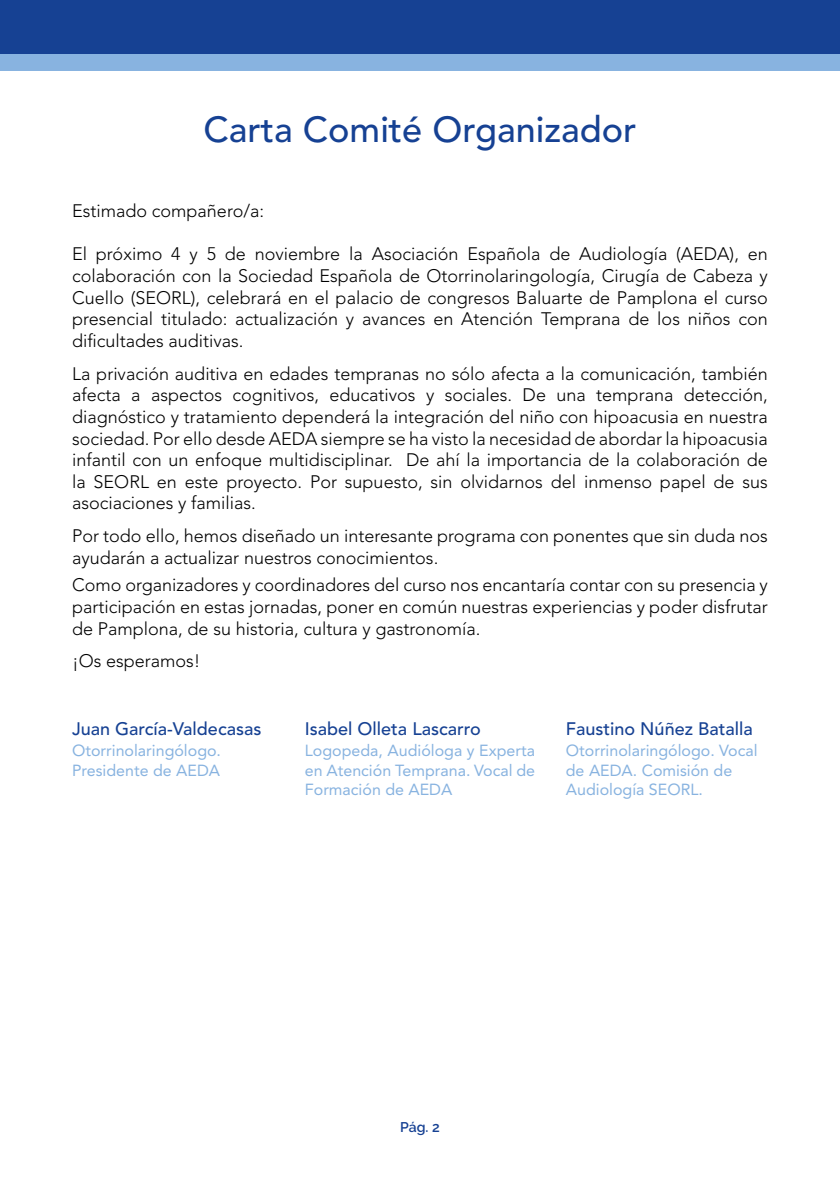
<style>
.page{position:relative;width:840px;height:1191px;background:#fff}
.page>*{position:absolute;margin:0;border:0;box-sizing:border-box;transform-origin:0 0}
.t1{font:500 36px "Avenir LT Std";color:#164193}
.t2{font:300 18px/21.6px "Avenir LT Std";color:#000;text-align:justify}
.t3{font:500 18px "Avenir LT Std";color:#164193}
.t4{font:16px/19.2px "Avenir LT Std";color:#88b3e0}
.t5{font:600 14px "Raleway";color:#164193}
</style>
<div class="page">
<div style="left:0;top:0;width:839px;height:71px;background:#88b3e0"></div>
<div style="left:0;top:0;width:839px;height:53px;background:#164193"></div>
<h1 class="t1" style="left:203px;top:109px;width:434px">Carta Comité Organizador</h1>
<p class="t2" style="left:72px;top:200px;width:193px">Estimado compañero/a:</p>
<p class="t2" style="left:72px;top:243px;width:697px">El próximo 4 y 5 de noviembre la Asociación Española de Audiología (AEDA), en colaboración con la Sociedad Española de Otorrinolaringología, Cirugía de Cabeza y Cuello (SEORL), celebrará en el palacio de congresos Baluarte de Pamplona el curso presencial titulado: actualización y avances en Atención Temprana de los niños con dificultades auditivas.</p>
<p class="t2" style="left:72px;top:363px;width:697px">La privación auditiva en edades tempranas no sólo afecta a la comunicación, también afecta a aspectos cognitivos, educativos y sociales. De una temprana detección, diagnóstico y tratamiento dependerá la integración del niño con hipoacusia en nuestra sociedad. Por ello desde AEDA siempre se ha visto la necesidad de abordar la hipoacusia infantil con un enfoque multidisciplinar. De ahí la importancia de la colaboración de la SEORL en este proyecto. Por supuesto, sin olvidarnos del inmenso papel de sus asociaciones y familias.</p>
<p class="t2" style="left:72px;top:525px;width:697px">Por todo ello, hemos diseñado un interesante programa con ponentes que sin duda nos ayudarán a actualizar nuestros conocimientos.</p>
<p class="t2" style="left:72px;top:574px;width:697px">Como organizadores y coordinadores del curso nos encantaría contar con su presencia y participación en estas jornadas, poner en común nuestras experiencias y poder disfrutar de Pamplona, de su historia, cultura y gastronomía.</p>
<p class="t2" style="left:72px;top:650px;width:130px">¡Os esperamos!</p>
<p class="t3" style="left:72px;top:718px;width:191px">Juan García-Valdecasas</p>
<p class="t3" style="left:305px;top:718px;width:177px">Isabel Olleta Lascarro</p>
<p class="t4" style="left:305px;top:741px;width:231px;text-align:justify">Logopeda, Audióloga y Experta en Atención Temprana. Vocal de Formación de AEDA</p>
<p class="t4" style="left:72px;top:741px;width:150px">Otorrinolaringólogo.<br>Presidente de AEDA</p>
<p class="t3" style="left:565px;top:718px;width:188px">Faustino Núñez Batalla</p>
<p class="t4" style="left:565px;top:741px;width:193px">Otorrinolaringólogo. Vocal de AEDA. Comisión de<br>Audiología SEORL.</p>
<p class="t5" style="left:400px;top:1119px;width:41px">Pág. 2</p>
</div>
